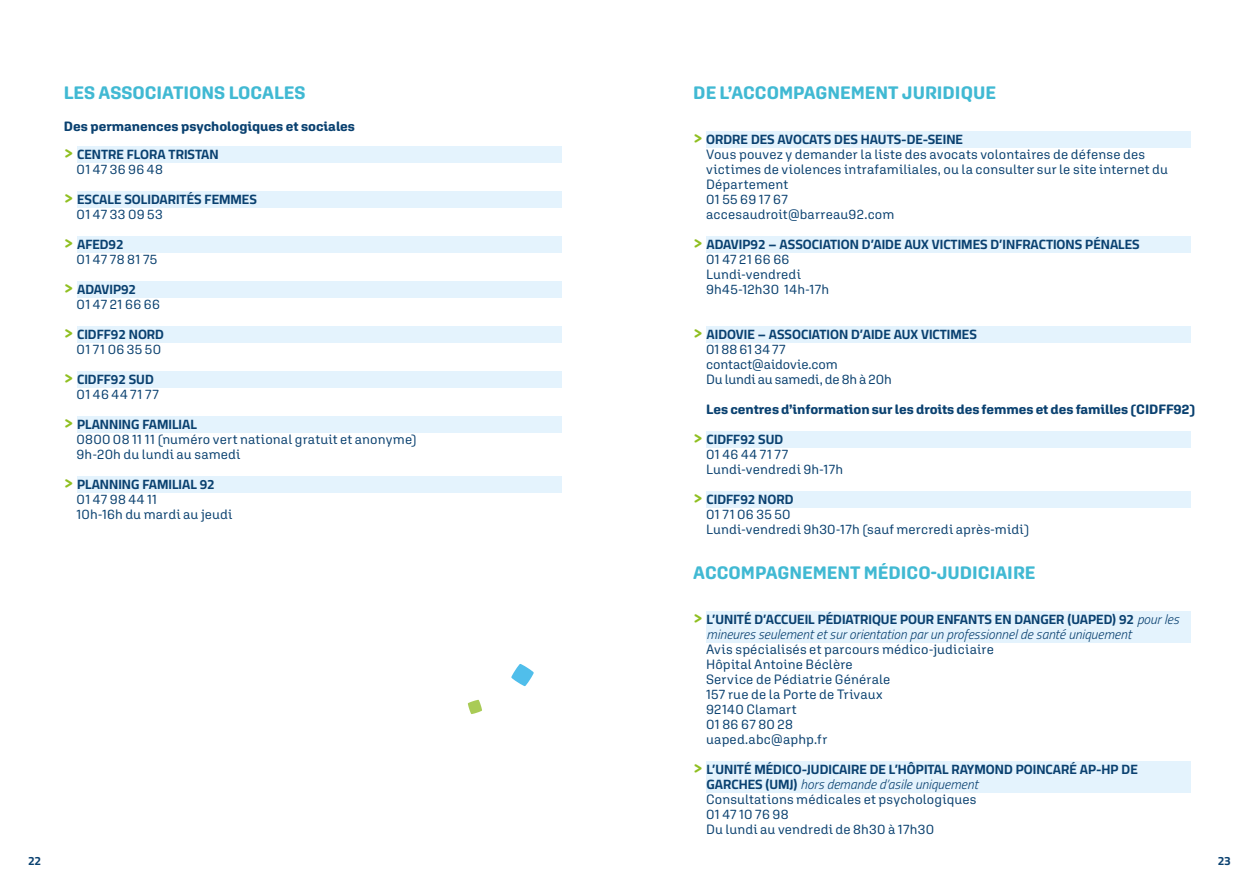
<style>
.page{position:relative;width:1259px;height:893px;background:#fff}
.page>*{position:absolute;margin:0;border:0;box-sizing:border-box;transform-origin:0 0}
.t1{font:700 18px "Aglet Sans";color:#41b9d3}
.t2{font:13.5px/15px "Aglet Sans";letter-spacing:.01em;color:#0a4170}
.t3{font:700 13.5px/15px "Cairo";color:#0a4170}
.t4{font:italic 300 13.5px/15px "Cairo";color:#0a4170}
.t5{font:700 13.5px "Aglet Sans";color:#0a4170}
.t6{font:13.5px/15px "Aglet Sans";letter-spacing:-.01em;color:#0a4170}
.t7{font:700 12px "Cairo";color:#0a4170}
.s1{font-family:"Aglet Sans";font-size:16.5px;color:#90bf21}
.s2{font-family:"Aglet Sans";font-weight:700;font-style:normal;font-size:16.5px;color:#90bf21}
.s3{font-weight:700;font-style:normal}
.s4{font-weight:300;font-style:italic}
</style>
<div class="page">
<div style="left:77px;top:146px;width:484px;height:16px;background:#e4f3fd"></div>
<div style="left:77px;top:191px;width:484px;height:16px;background:#e4f3fd"></div>
<div style="left:77px;top:236px;width:484px;height:16px;background:#e4f3fd"></div>
<div style="left:77px;top:281px;width:484px;height:16px;background:#e4f3fd"></div>
<div style="left:77px;top:326px;width:484px;height:16px;background:#e4f3fd"></div>
<div style="left:77px;top:371px;width:484px;height:16px;background:#e4f3fd"></div>
<div style="left:77px;top:416px;width:484px;height:16px;background:#e4f3fd"></div>
<div style="left:77px;top:476px;width:484px;height:16px;background:#e4f3fd"></div>
<div style="left:706px;top:131px;width:485px;height:16px;background:#e4f3fd"></div>
<div style="left:706px;top:236px;width:485px;height:16px;background:#e4f3fd"></div>
<div style="left:706px;top:326px;width:485px;height:16px;background:#e4f3fd"></div>
<div style="left:706px;top:431px;width:485px;height:16px;background:#e4f3fd"></div>
<div style="left:706px;top:491px;width:485px;height:16px;background:#e4f3fd"></div>
<div style="left:706px;top:611px;width:485px;height:31px;background:#e4f3fd"></div>
<div style="left:706px;top:761px;width:485px;height:31px;background:#e4f3fd"></div>
<svg style="left:511px;top:664px;width:23px;height:22px"></svg>
<svg style="left:468px;top:700px;width:14px;height:14px"></svg>
<h1 class="t1" style="left:64px;top:82px;width:243px">LES ASSOCIATIONS LOCALES</h1>
<p class="t5" style="left:64px;top:119px;width:293px">Des permanences psychologiques et sociales</p>
<p class="t3" style="left:64px;top:147px;width:156px"><span class="s1">&gt;</span> CENTRE FLORA TRISTAN</p>
<p class="t2" style="left:77px;top:162px;width:88px">01 47 36 96 48</p>
<p class="t3" style="left:64px;top:192px;width:195px"><span class="s1">&gt;</span> ESCALE SOLIDARITÉS FEMMES</p>
<p class="t2" style="left:77px;top:207px;width:88px">01 47 33 09 53</p>
<p class="t3" style="left:64px;top:237px;width:61px"><span class="s1">&gt;</span> AFED92</p>
<p class="t2" style="left:77px;top:252px;width:82px">01 47 78 81 75</p>
<p class="t3" style="left:64px;top:282px;width:74px"><span class="s1">&gt;</span> ADAVIP92</p>
<p class="t2" style="left:77px;top:297px;width:85px">01 47 21 66 66</p>
<p class="t3" style="left:64px;top:327px;width:102px"><span class="s1">&gt;</span> CIDFF92 NORD</p>
<p class="t2" style="left:77px;top:342px;width:86px">01 71 06 35 50</p>
<p class="t3" style="left:64px;top:372px;width:91px"><span class="s1">&gt;</span> CIDFF92 SUD</p>
<p class="t2" style="left:77px;top:387px;width:84px">01 46 44 71 77</p>
<p class="t3" style="left:64px;top:417px;width:135px"><span class="s1">&gt;</span> PLANNING FAMILIAL</p>
<p class="t2" style="left:77px;top:432px;width:342px">0800 08 11 11 (numéro vert national gratuit et anonyme)<br>9h-20h du lundi au samedi</p>
<p class="t3" style="left:64px;top:477px;width:152px"><span class="s1">&gt;</span> PLANNING FAMILIAL 92</p>
<p class="t2" style="left:77px;top:492px;width:157px">01 47 98 44 11<br>10h-16h du mardi au jeudi</p>
<h1 class="t1" style="left:693px;top:82px;width:304px">DE L’ACCOMPAGNEMENT JURIDIQUE</h1>
<p class="t3" style="left:693px;top:132px;width:271px"><span class="s1">&gt;</span> ORDRE DES AVOCATS DES HAUTS-DE-SEINE</p>
<p class="t2" style="left:706px;top:147px;width:463px">Vous pouvez y demander la liste des avocats volontaires de défense des victimes de violences intrafamiliales, ou la consulter sur le site internet du Département<br>01 55 69 17 67<br>accesaudroit@barreau92.com</p>
<p class="t3" style="left:693px;top:237px;width:448px"><span class="s1">&gt;</span> ADAVIP92 – ASSOCIATION D’AIDE AUX VICTIMES D’INFRACTIONS PÉNALES</p>
<p class="t2" style="left:706px;top:252px;width:125px">01 47 21 66 66<br>Lundi-vendredi<br>9h45-12h30 14h-17h</p>
<p class="t3" style="left:693px;top:327px;width:285px"><span class="s1">&gt;</span> AIDOVIE – ASSOCIATION D’AIDE AUX VICTIMES</p>
<p class="t6" style="left:706px;top:342px;width:187px">01 88 61 34 77 contact@aidovie.com<br>Du lundi au samedi, de 8h à 20h</p>
<p class="t5" style="left:706px;top:401px;width:491px">Les centres d’information sur les droits des femmes et des familles (CIDFF92)</p>
<p class="t3" style="left:693px;top:432px;width:91px"><span class="s1">&gt;</span> CIDFF92 SUD</p>
<p class="t2" style="left:706px;top:447px;width:139px">01 46 44 71 77<br>Lundi-vendredi 9h-17h</p>
<p class="t3" style="left:693px;top:492px;width:102px"><span class="s1">&gt;</span> CIDFF92 NORD</p>
<p class="t2" style="left:706px;top:507px;width:325px">01 71 06 35 50<br>Lundi-vendredi 9h30-17h (sauf mercredi après-midi)</p>
<h1 class="t1" style="left:693px;top:562px;width:344px">ACCOMPAGNEMENT MÉDICO-JUDICIAIRE</h1>
<p class="t4" style="left:706px;top:612px;width:474px;text-indent:-13px"><span class="s2">&gt;</span> <span class="s3">L’UNITÉ D’ACCUEIL PÉDIATRIQUE POUR ENFANTS EN DANGER (UAPED) 92</span> pour les mineures seulement et sur orientation par un professionnel de santé uniquement</p>
<p class="t2" style="left:706px;top:642px;width:289px">Avis spécialisés et parcours médico-judiciaire<br>Hôpital Antoine Béclère<br>Service de Pédiatrie Générale<br>157 rue de la Porte de Trivaux<br>92140 Clamart<br>01 86 67 80 28<br>uaped.abc@aphp.fr</p>
<p class="t3" style="left:706px;top:762px;width:433px;text-indent:-13px"><span class="s1">&gt;</span> L’UNITÉ MÉDICO-JUDICAIRE DE L’HÔPITAL RAYMOND POINCARÉ AP-HP DE<br>GARCHES (UMJ) <span class="s4">hors demande d’asile uniquement</span></p>
<p class="t2" style="left:706px;top:792px;width:272px">Consultations médicales et psychologiques<br>01 47 10 76 98<br>Du lundi au vendredi de 8h30 à 17h30</p>
<p class="t7" style="left:28px;top:852px;width:15px">22</p>
<p class="t7" style="left:1217px;top:852px;width:15px">23</p>
</div>
